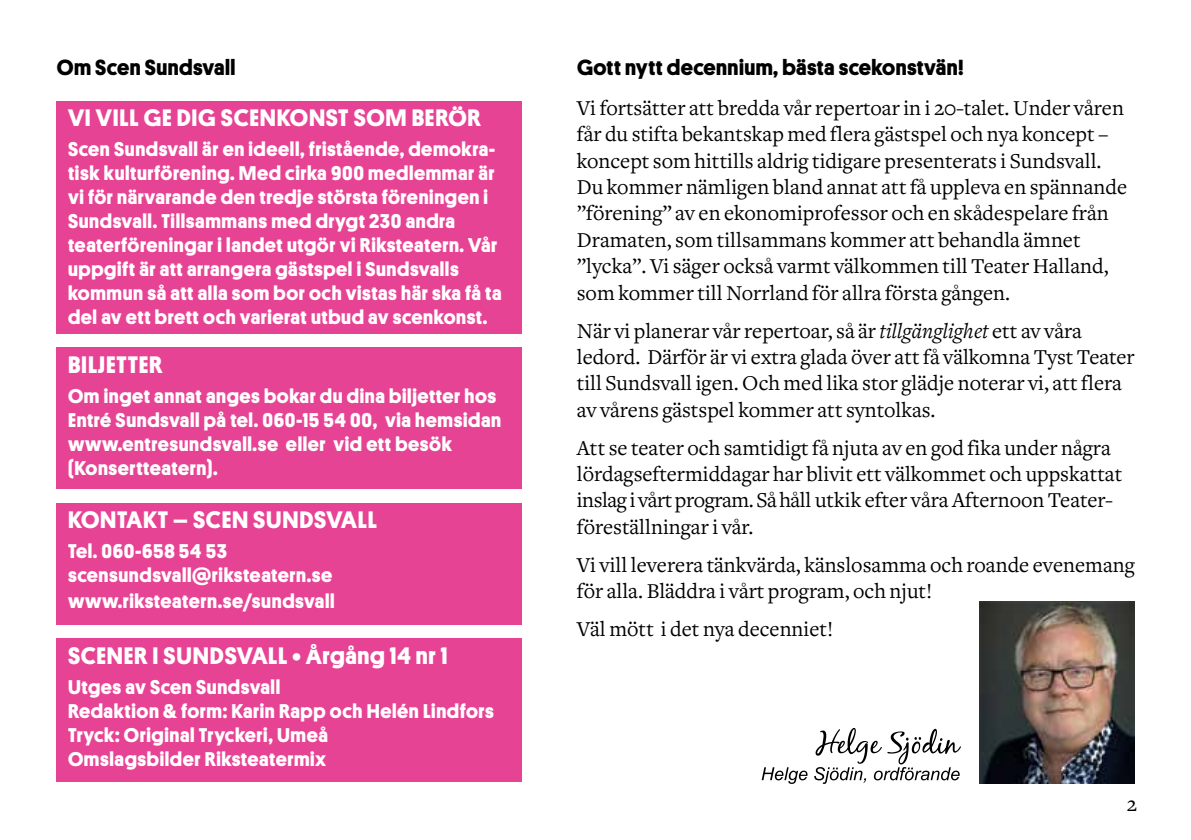
<style>
.page{position:relative;width:1191px;height:840px;background:#fff}
.page>*{position:absolute;margin:0;border:0;box-sizing:border-box;transform-origin:0 0}
.t1{font:700 24px "Stage Sans";letter-spacing:.03em;color:#fff}
.t2{font:22px/26.4px "Curtain Serif";color:#000}
.t3{font:700 22px "Stage Sans";letter-spacing:.02em;color:#000}
.t4{font:700 20px/24px "Stage Sans";letter-spacing:.03em;color:#fff}
.s1{font-style:italic}
</style>
<div class="page">
<img style="left:979px;top:601px;width:155px;height:181px">
<div style="left:57px;top:101px;width:465px;height:232px;background:#e74394"></div>
<div style="left:57px;top:347px;width:465px;height:141px;background:#e74394"></div>
<div style="left:57px;top:502px;width:465px;height:122px;background:#e74394"></div>
<div style="left:57px;top:638px;width:465px;height:143px;background:#e74394"></div>
<svg style="left:761px;top:728px;width:200px;height:55px"></svg>
<p class="t3" style="left:57px;top:51px;width:180px">Om Scen Sundsvall</p>
<p class="t1" style="left:68px;top:100px;width:414px">VI VILL GE DIG SCENKONST SOM BERÖR</p>
<p class="t4" style="left:68px;top:136px;width:435px">Scen Sundsvall är en ideell, fristående, demokra&shy;tisk kulturförening. Med cirka 900 medlemmar är vi för närvarande den tredje största föreningen i Sundsvall. Tillsammans med drygt 230 andra teaterföreningar i landet utgör vi Riksteatern. Vår uppgift är att arrangera gästspel i Sundsvalls kommun så att alla som bor och vistas här ska få ta del av ett brett och varierat utbud av scenkonst.</p>
<p class="t1" style="left:68px;top:347px;width:96px">BILJETTER</p>
<p class="t4" style="left:68px;top:382px;width:434px">Om inget annat anges bokar du dina biljetter hos Entré Sundsvall på tel. 060-15 54 00, via hemsidan www.entresundsvall.se eller vid ett besök (Konsertteatern).</p>
<p class="t1" style="left:68px;top:502px;width:310px">KONTAKT – SCEN SUNDSVALL</p>
<p class="t4" style="left:68px;top:537px;width:266px">Tel. 060-658 54 53 scensundsvall@riksteatern.se</p>
<p class="t4" style="left:68px;top:587px;width:268px">www.riksteatern.se/sundsvall</p>
<p class="t1" style="left:68px;top:637px;width:381px">SCENER I SUNDSVALL • Årgång 14 nr 1</p>
<p class="t4" style="left:68px;top:673px;width:427px">Utges av Scen Sundsvall<br>Redaktion &amp; form: Karin Rapp och Helén Lindfors Tryck: Original Tryckeri, Umeå<br>Omslagsbilder Riksteatermix</p>
<p class="t3" style="left:577px;top:51px;width:388px">Gott nytt decennium, bästa scekonstvän!</p>
<p class="t2" style="left:577px;top:95px;width:552px">Vi fortsätter att bredda vår repertoar in i 20-talet. Under våren får du stifta bekantskap med flera gästspel och nya koncept – koncept som hittills aldrig tidigare presenterats i Sundsvall.<br>Du kommer nämligen bland annat att få uppleva en spännande ”förening” av en ekonomiprofessor och en skådespelare från Dramaten, som tillsammans kommer att behandla ämnet ”lycka”. Vi säger också varmt välkommen till Teater Halland, som kommer till Norrland för allra första gången.</p>
<p class="t2" style="left:577px;top:317px;width:559px">När vi planerar vår repertoar, så är <span class="s1">tillgänglighet</span> ett av våra ledord. Därför är vi extra glada över att få välkomna Tyst Teater till Sundsvall igen. Och med lika stor glädje noterar vi, att flera av vårens gästspel kommer att syntolkas.</p>
<p class="t2" style="left:577px;top:434px;width:547px">Att se teater och samtidigt få njuta av en god fika under några lördagseftermiddagar har blivit ett välkommet och uppskattat inslag i vårt program. Så håll utkik efter våra Afternoon Teater&shy;föreställningar i vår.</p>
<p class="t2" style="left:577px;top:551px;width:559px">Vi vill leverera tänkvärda, känslosamma och roande evenemang för alla. Bläddra i vårt program, och njut!</p>
<p class="t2" style="left:577px;top:615px;width:258px">Väl mött i det nya decenniet!</p>
<p class="t2" style="left:1126px;top:791px;width:12px">2</p>
</div>
